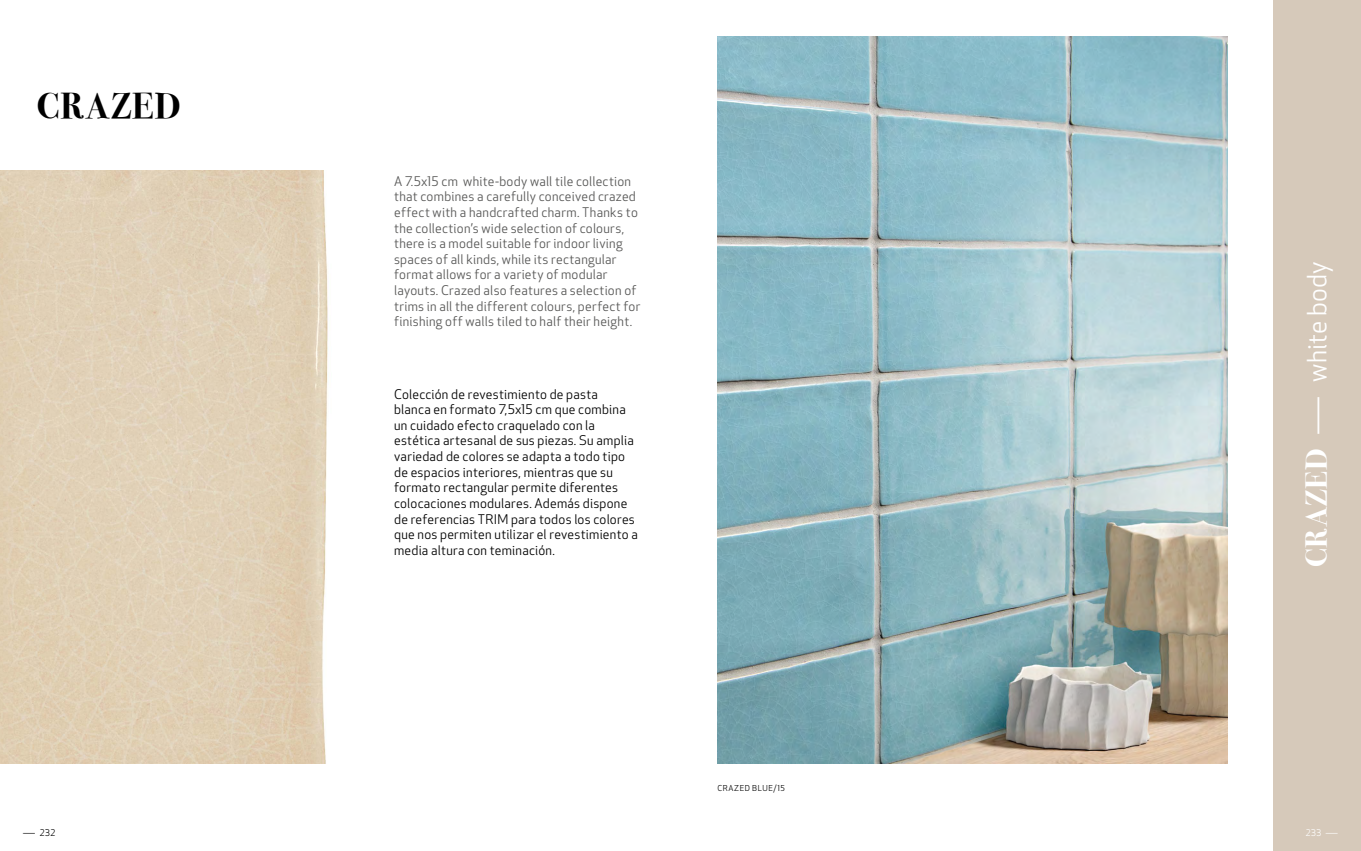
<style>
.page{position:relative;width:1361px;height:851px;background:#fff}
.page>*{position:absolute;margin:0;border:0;box-sizing:border-box;transform-origin:0 0}
.t1{font:700 36px "Bodoni Svty Two ITCTT";letter-spacing:.03em;color:#000}
.t2{font:26px "Apex New";letter-spacing:.005em;color:#fff}
.t3{font:13px/15.6px "Apex New";letter-spacing:.02em;color:#575756}
.t4{font:13px/15.6px "Apex New";letter-spacing:.02em;color:#000}
.t5{font:9px "Apex New";color:#000;scale:.94 1}
.t6{font:9px "Apex New";color:#fff;scale:.94 1}
.t7{font:8px "Apex New";letter-spacing:.07em;color:#000}
.s1{font-family:"Bodoni Svty Two ITCTT";font-weight:700;font-size:30px}
</style>
<div class="page">
<div style="left:1273px;top:0;width:88px;height:850px;background:#d6c9ba"></div>
<img style="left:0;top:170px;width:328px;height:593px">
<img style="left:717px;top:37px;width:510px;height:726px">
<h1 class="t1" style="left:37px;top:76px;width:145px">CRAZED</h1>
<p class="t3" style="left:394px;top:173px;width:248px">A 7.5x15 cm white-body wall tile collection that combines a carefully conceived crazed effect with a handcrafted charm. Thanks to the collection’s wide selection of colours, there is a model suitable for indoor living spaces of all kinds, while its rectangular format allows for a variety of modular layouts. Crazed also features a selection of trims in all the different colours, perfect for finishing off walls tiled to half their height.</p>
<p class="t4" style="left:394px;top:386px;width:245px">Colección de revestimiento de pasta blanca en formato 7,5x15 cm que combina un cuidado efecto craquelado con la estética artesanal de sus piezas. Su amplia variedad de colores se adapta a todo tipo de espacios interiores, mientras que su formato rectangular permite diferentes colocaciones modulares. Además dispone de referencias TRIM para todos los colores que nos permiten utilizar el revestimiento a media altura con teminación.</p>
<p class="t7" style="left:717px;top:783px;width:69px">CRAZED BLUE/15</p>
<h2 class="t2" style="left:1300px;top:567px;width:307px;rotate:-90deg"><span class="s1">CRAZED</span> ― white body</h2>
<p class="t5" style="left:23px;top:826px;width:36px">― 232</p>
<p class="t6" style="left:1305px;top:826px;width:36px">233 ―</p>
</div>
